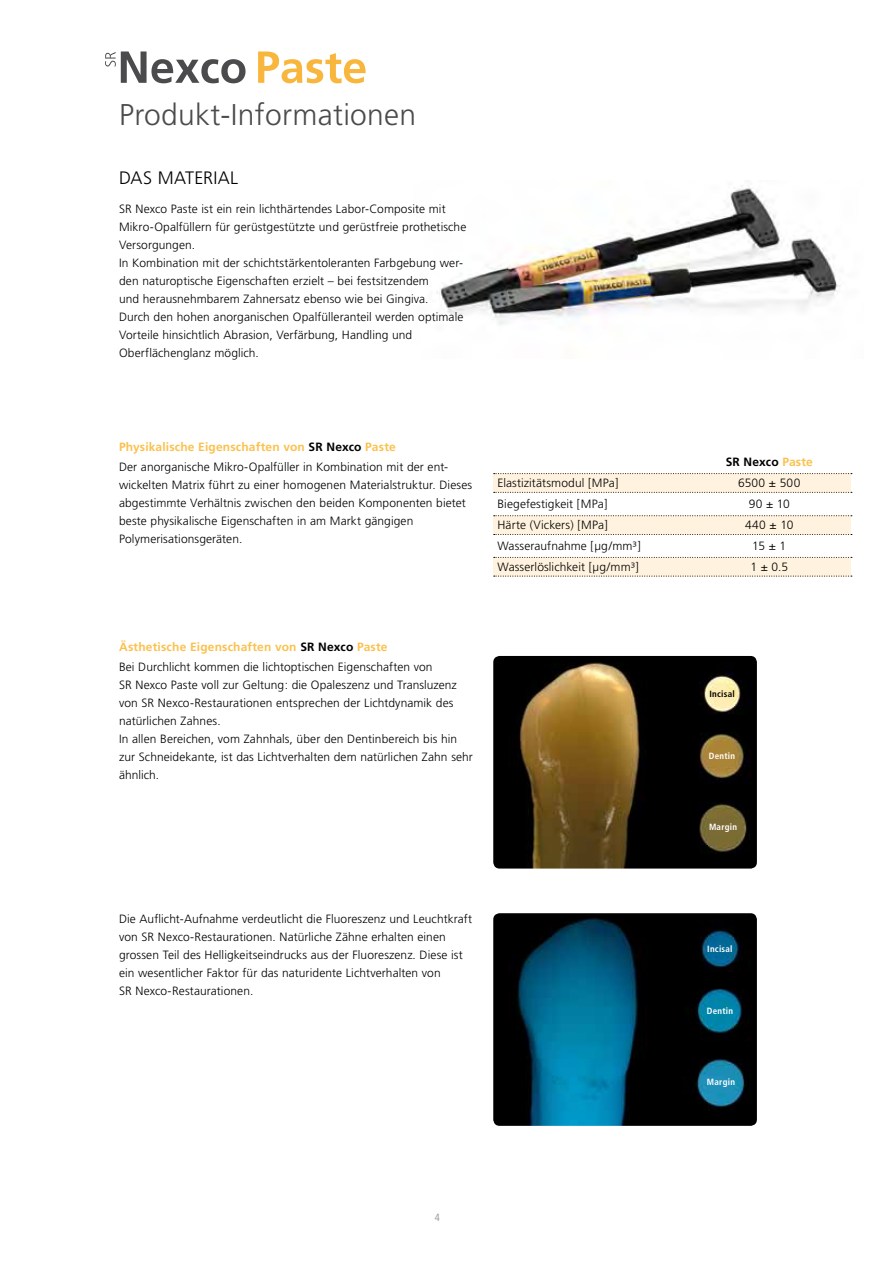
<style>
.page{position:relative;width:893px;height:1263px;background:#fff}
.page>*{position:absolute;margin:0;border:0;box-sizing:border-box;transform-origin:0 0}
.t1{font:300 30px "Frutiger";letter-spacing:.01em;color:#4b4b4d}
.t2{font:300 18px "Frutiger";letter-spacing:.015em;color:#000}
.t3{font:300 12px/18px "Frutiger";letter-spacing:.005em;color:#000}
.t4{font:700 12px "Frutiger";letter-spacing:.01em;color:#000}
.t5{font:condensed 10.5px "Frutiger";color:#9c9e9f}
.t6{font:700 condensed 9px "Frutiger";letter-spacing:.025em;color:#fff}
.t7{font:700 condensed 9px "Frutiger";letter-spacing:.025em;color:#000}
.s1{font-weight:700;color:#fbc14e}
.s2{font-weight:700}
.s3{color:#fbc14e}
</style>
<div class="page">
<img style="left:436px;top:186px;width:404px;height:139px">
<div style="left:494px;top:474px;width:357px;height:19px;background:#fff3df"></div>
<svg style="left:494px;top:473px;width:358px;height:1px"></svg>
<svg style="left:494px;top:492px;width:358px;height:1px"></svg>
<div style="left:494px;top:516px;width:357px;height:19px;background:#fff3df"></div>
<svg style="left:494px;top:515px;width:358px;height:1px"></svg>
<svg style="left:494px;top:534px;width:358px;height:1px"></svg>
<div style="left:494px;top:557px;width:357px;height:19px;background:#fff3df"></div>
<svg style="left:494px;top:557px;width:358px;height:1px"></svg>
<svg style="left:494px;top:576px;width:358px;height:1px"></svg>
<img style="left:493px;top:656px;width:264px;height:212px">
<img style="left:493px;top:913px;width:264px;height:213px">
<svg style="left:105px;top:51px;width:141px;height:32px"></svg>
<svg style="left:258px;top:51px;width:108px;height:32px"></svg>
<h1 class="t1" style="left:119px;top:97px;width:299px">Produkt-Informationen</h1>
<h2 class="t2" style="left:119px;top:167px;width:116px">Das Material</h2>
<p class="t3" style="left:119px;top:200px;width:349px">SR N exco Paste ist ein rein lichthärtendes Labor-Composite mit<br>M ikro-Opalfüllern für gerüstgestützte und gerüstfreie prothetische Versorgungen.<br>In Kombination mit der schichtstärkentoleranten Farbgebung wer&shy;den naturoptische Eigenschaften erzielt – bei festsitzendem<br>und herausnehmbarem Zahnersatz ebenso wie bei Gingiva.<br>Durch den hohen anorganischen Opalfülleranteil werden optimale Vorteile hinsichtlich Abrasion, Verfärbung, Handling und Oberflächenglanz möglich.</p>
<p class="t3" style="left:119px;top:437px;width:330px;line-height:20.1px"><span class="s1">Physikalische Eigenschaften von</span> <span class="s2">SR Nexco</span> <span class="s1">Paste<br></span>Der anorganische M ikro-Opalfüller in Kombination mit der ent-</p>
<p class="t3" style="left:119px;top:476px;width:355px">wickelten Matrix führt zu einer homogenen Materialstruktur. Dieses abgestimmte Verhältnis zwischen den beiden Komponenten bietet beste physikalische Eigenschaften in am Markt gängigen Polymerisationsgeräten.</p>
<p class="t4" style="left:726px;top:455px;width:89px">SR Nexco <span class="s3">Paste</span></p>
<p class="t3" style="left:497px;top:474px;width:122px">Elastizitätsmodul [M Pa]</p>
<p class="t3" style="left:738px;top:474px;width:64px">6500 ± 500</p>
<p class="t3" style="left:497px;top:495px;width:111px">Biegefestigkeit [M Pa]</p>
<p class="t3" style="left:749px;top:495px;width:43px">90 ± 10</p>
<p class="t3" style="left:497px;top:516px;width:112px">Härte (Vickers) [M Pa]</p>
<p class="t3" style="left:745px;top:516px;width:50px">440 ± 10</p>
<p class="t3" style="left:497px;top:537px;width:145px">Wasseraufnahme [µg/mm³]</p>
<p class="t3" style="left:752px;top:537px;width:35px">15 ± 1</p>
<p class="t3" style="left:497px;top:558px;width:143px">Wasserlöslichkeit [µg/mm³]</p>
<p class="t3" style="left:750px;top:558px;width:39px">1 ± 0.5</p>
<p class="t3" style="left:119px;top:637px;width:315px;line-height:20.1px"><span class="s1">Ästhetische Eigenschaften von</span> <span class="s2">SR Nexco</span> <span class="s1">Paste<br></span>Bei Durchlicht kommen die lichtoptischen Eigenschaften von</p>
<p class="t3" style="left:119px;top:676px;width:355px">SR Nexco Paste voll zur Geltung: die Opaleszenz und Transluzenz von SR Nexco-Restaurationen entsprechen der Lichtdynamik des natürlichen Zahnes.<br>In allen Bereichen, vom Zahnhals, über den Dentinbereich bis hin zur Schneidekante, ist das Lichtverhalten dem natürlichen Zahn sehr ähnlich.</p>
<p class="t7" style="left:709px;top:689px;width:27px">Incisal</p>
<p class="t6" style="left:709px;top:751px;width:28px">Dentin</p>
<p class="t6" style="left:709px;top:821px;width:30px">Margin</p>
<p class="t3" style="left:119px;top:910px;width:355px">Die Auflicht-Aufnahme verdeutlicht die Fluoreszenz und Leuchtkraft von SR Nexco-Restaurationen. Natürliche Zähne erhalten einen grossen Teil des Helligkeitseindrucks aus der Fluoreszenz. Diese ist ein wesentlicher Faktor für das naturidente Lichtverhalten von<br>SR Nexco-Restaurationen.</p>
<p class="t6" style="left:707px;top:943px;width:27px">Incisal</p>
<p class="t6" style="left:707px;top:1005px;width:28px">Dentin</p>
<p class="t6" style="left:707px;top:1077px;width:30px">Margin</p>
<p class="t5" style="left:435px;top:1211px;width:7px">4</p>
</div>
